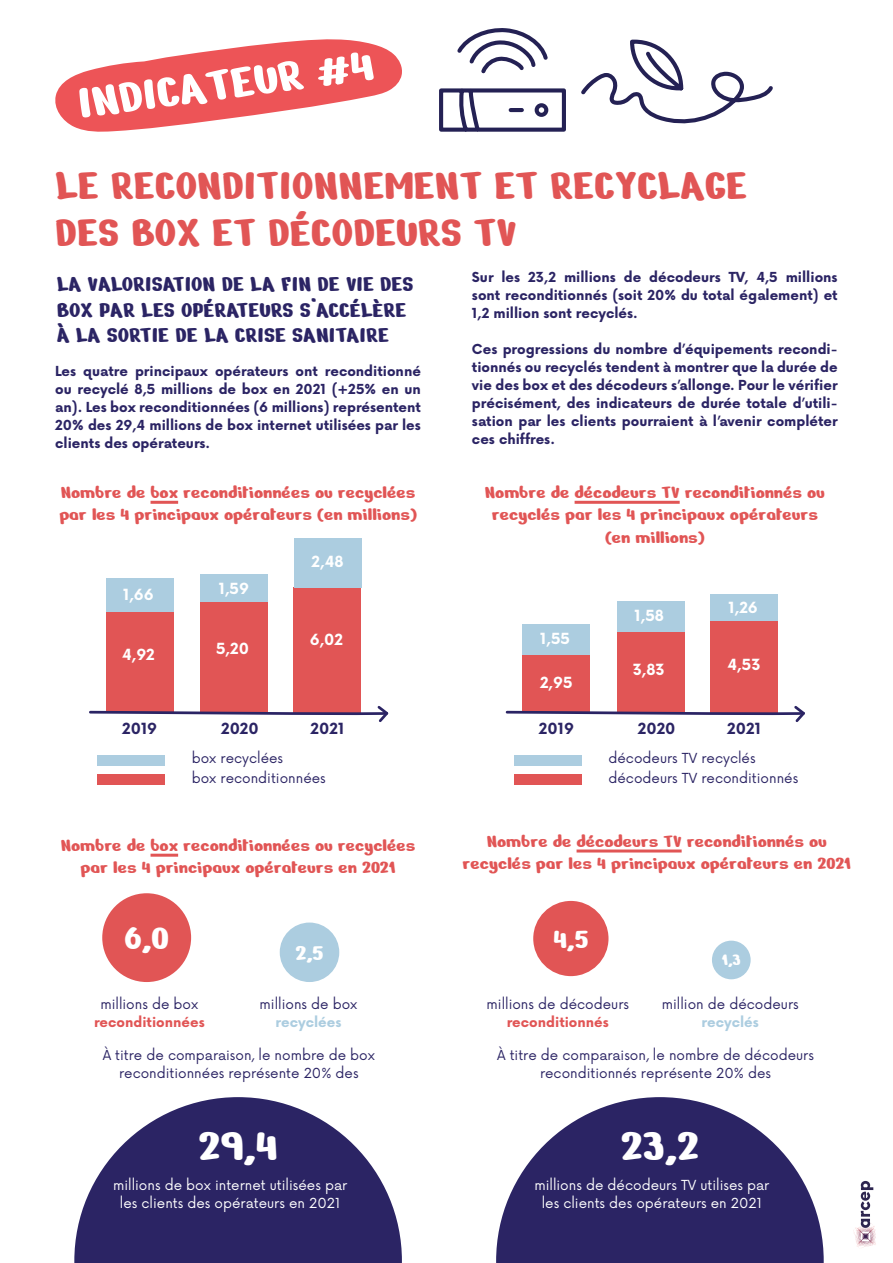
<style>
.page{position:relative;width:893px;height:1263px;background:#fff}
.page>*{position:absolute;margin:0;border:0;box-sizing:border-box;transform-origin:0 0}
.t1{font:48px "Nerko One";color:#fff}
.t2{font:46.05px/47.5px "Nerko One";color:#e15555}
.t3{font:37.5px "Nerko One";color:#fff}
.t4{font:30px "Nerko One";color:#fff}
.t5{font:24px/25.5px "Nerko One";color:#2b2464}
.t6{font:24px "Nerko One";color:#fff}
.t7{font:19.5px/22.5px "Nerko One";color:#e15555;text-align:center}
.t8{font:18px "Nerko One";color:#fff}
.t9{font:700 15px "Now Alt";color:#fff}
.t10{font:700 15px "Now Alt";color:#2b2464}
.t11{font:700 13.5px/18px "Now Alt";color:#2b2464;text-align:justify}
.t12{font:13.5px/18px "Now Alt";color:#2b2464;text-align:center}
.t13{font:13.5px/18px "Now Alt";color:#fff;text-align:center}
.t14{font:700 13.5px "Now Alt";color:#e15555}
.t15{font:700 13.5px "Now Alt";color:#accde0}
</style>
<div class="page">
<svg style="left:74px;top:1097px;width:328px;height:166px;fill:#2b2464"></svg>
<svg style="left:496px;top:1097px;width:328px;height:166px;fill:#2b2464"></svg>
<svg style="left:55px;top:39px;width:347px;height:93px"></svg>
<svg style="left:439px;top:28px;width:334px;height:104px"></svg>
<hr style="left:151px;top:501px;width:27px;height:3px;background:#e15555">
<hr style="left:575px;top:501px;width:105px;height:3px;background:#e15555">
<hr style="left:151px;top:854px;width:27px;height:3px;background:#e15555">
<hr style="left:577px;top:849px;width:105px;height:3px;background:#e15555">
<div style="left:106px;top:612px;width:67px;height:100px;background:#e15555"></div>
<div style="left:523px;top:655px;width:67px;height:57px;background:#e15555"></div>
<div style="left:98px;top:755px;width:67px;height:10px;background:#accde0"></div>
<div style="left:515px;top:755px;width:67px;height:10px;background:#accde0"></div>
<div style="left:98px;top:774px;width:67px;height:11px;background:#e15555"></div>
<div style="left:515px;top:774px;width:67px;height:11px;background:#e15555"></div>
<div style="left:200px;top:574px;width:67px;height:29px;background:#accde0"></div>
<div style="left:617px;top:601px;width:67px;height:31px;background:#accde0"></div>
<div style="left:294px;top:587px;width:67px;height:127px;background:#e15555"></div>
<div style="left:711px;top:594px;width:67px;height:28px;background:#accde0"></div>
<div style="left:106px;top:579px;width:67px;height:33px;background:#accde0"></div>
<div style="left:523px;top:624px;width:67px;height:31px;background:#accde0"></div>
<div style="left:200px;top:603px;width:67px;height:109px;background:#e15555"></div>
<div style="left:617px;top:632px;width:67px;height:80px;background:#e15555"></div>
<div style="left:294px;top:538px;width:67px;height:49px;background:#accde0"></div>
<div style="left:711px;top:622px;width:67px;height:92px;background:#e15555"></div>
<svg style="left:89px;top:703px;width:300px;height:19px"></svg>
<svg style="left:505px;top:703px;width:300px;height:19px"></svg>
<div style="left:102px;top:893px;width:89px;height:89px;background:#e15555;border-radius:50%"></div>
<div style="left:533px;top:901px;width:75px;height:75px;background:#e15555;border-radius:50%"></div>
<div style="left:280px;top:922px;width:59px;height:60px;background:#accde0;border-radius:50%"></div>
<div style="left:712px;top:941px;width:39px;height:38px;background:#accde0;border-radius:50%"></div>
<svg style="left:853px;top:1181px;width:23px;height:67px"></svg>
<h2 class="t2" style="left:55px;top:161px;width:694px">LE RECONDITIONNEMENT ET RECYCLAGE<br>DES BOX ET DÉCODEURS TV</h2>
<h3 class="t5" style="left:57px;top:271px;width:358px">LA VALORISATION DE LA FIN DE VIE DES<br>BOX PAR LES OPÉRATEURS S’ACCÉLÈRE<br>À LA SORTIE DE LA CRISE SANITAIRE</h3>
<p class="t11" style="left:472px;top:267px;width:367px">Sur les 23,2 millions de décodeurs TV, 4,5 millions sont reconditionnés (soit 20% du total également) et 1,2 million sont recyclés.</p>
<p class="t11" style="left:472px;top:339px;width:367px">Ces progressions du nombre d’équipements recondi&shy;tionnés ou recyclés tendent à montrer que la durée de vie des box et des décodeurs s’allonge. Pour le vérifier précisément, des indicateurs de durée totale d’utili&shy;sation par les clients pourraient à l’avenir compléter ces chiffres.</p>
<p class="t11" style="left:55px;top:362px;width:367px">Les quatre principaux opérateurs ont reconditionné ou recyclé 8,5 millions de box en 2021 (+25% en un an). Les box reconditionnées (6 millions) représentent 20% des 29,4 millions de box internet utilisées par les clients des opérateurs.</p>
<h3 class="t7" style="left:59px;top:480px;width:359px;text-align:left">Nombre de box reconditionnées ou recyclées par les 4 principaux opérateurs (en millions)</h3>
<h3 class="t7" style="left:485px;top:480px;width:342px">Nombre de décodeurs TV reconditionnés ou recyclés par les 4 principaux opérateurs (en millions)</h3>
<p class="t9" style="left:123px;top:584px;width:32px">1,66</p>
<p class="t9" style="left:122px;top:643px;width:34px">4,92</p>
<p class="t9" style="left:219px;top:577px;width:32px">1,59</p>
<p class="t9" style="left:216px;top:637px;width:34px">5,20</p>
<p class="t9" style="left:312px;top:551px;width:33px">2,48</p>
<p class="t9" style="left:310px;top:628px;width:35px">6,02</p>
<p class="t9" style="left:540px;top:628px;width:31px">1,55</p>
<p class="t9" style="left:540px;top:672px;width:34px">2,95</p>
<p class="t9" style="left:634px;top:605px;width:31px">1,58</p>
<p class="t9" style="left:633px;top:658px;width:34px">3,83</p>
<p class="t9" style="left:728px;top:596px;width:31px">1,26</p>
<p class="t9" style="left:728px;top:653px;width:34px">4,53</p>
<p class="t10" style="left:122px;top:717px;width:37px">2019</p>
<p class="t10" style="left:221px;top:717px;width:39px">2020</p>
<p class="t10" style="left:311px;top:717px;width:35px">2021</p>
<p class="t10" style="left:539px;top:717px;width:37px">2019</p>
<p class="t10" style="left:638px;top:717px;width:39px">2020</p>
<p class="t10" style="left:727px;top:717px;width:35px">2021</p>
<p class="t12" style="left:192px;top:748px;width:93px">box recyclées</p>
<p class="t12" style="left:608px;top:748px;width:149px">décodeurs TV recyclés</p>
<p class="t12" style="left:192px;top:768px;width:136px">box reconditionnées</p>
<p class="t12" style="left:608px;top:768px;width:191px">décodeurs TV reconditionnés</p>
<h3 class="t7" style="left:61px;top:833px;width:356px">Nombre de box reconditionnées ou recyclées par les 4 principaux opérateurs en 2021</h3>
<h3 class="t7" style="left:463px;top:829px;width:390px">Nombre de décodeurs TV reconditionnés ou recyclés par les 4 principaux opérateurs en 2021</h3>
<h3 class="t3" style="left:125px;top:914px;width:46px">6,0</h3>
<h3 class="t4" style="left:553px;top:920px;width:36px">4,5</h3>
<h3 class="t6" style="left:295px;top:937px;width:30px">2,5</h3>
<h3 class="t8" style="left:722px;top:948px;width:21px">1,3</h3>
<p class="t12" style="left:100px;top:994px;width:99px">millions de box</p>
<p class="t14" style="left:94px;top:1011px;width:112px">reconditionnées</p>
<p class="t12" style="left:260px;top:994px;width:99px">millions de box</p>
<p class="t15" style="left:276px;top:1011px;width:67px">recyclées</p>
<p class="t12" style="left:487px;top:994px;width:144px">millions de décodeurs</p>
<p class="t14" style="left:507px;top:1011px;width:104px">reconditionnés</p>
<p class="t12" style="left:662px;top:994px;width:138px">million de décodeurs</p>
<p class="t15" style="left:702px;top:1011px;width:59px">recyclés</p>
<p class="t12" style="left:103px;top:1045px;width:274px">À titre de comparaison, le nombre de box reconditionnées représente 20% des</p>
<p class="t12" style="left:497px;top:1045px;width:318px">À titre de comparaison, le nombre de décodeurs reconditionnés représente 20% des</p>
<h1 class="t1" style="left:199px;top:1115px;width:81px">29,4</h1>
<h1 class="t1" style="left:621px;top:1115px;width:80px">23,2</h1>
<p class="t13" style="left:113px;top:1175px;width:236px">millions de box internet utilisées par les clients des opérateurs en 2021</p>
<p class="t13" style="left:534px;top:1175px;width:237px">millions de décodeurs TV utilises par les clients des opérateurs en 2021</p>
</div>
